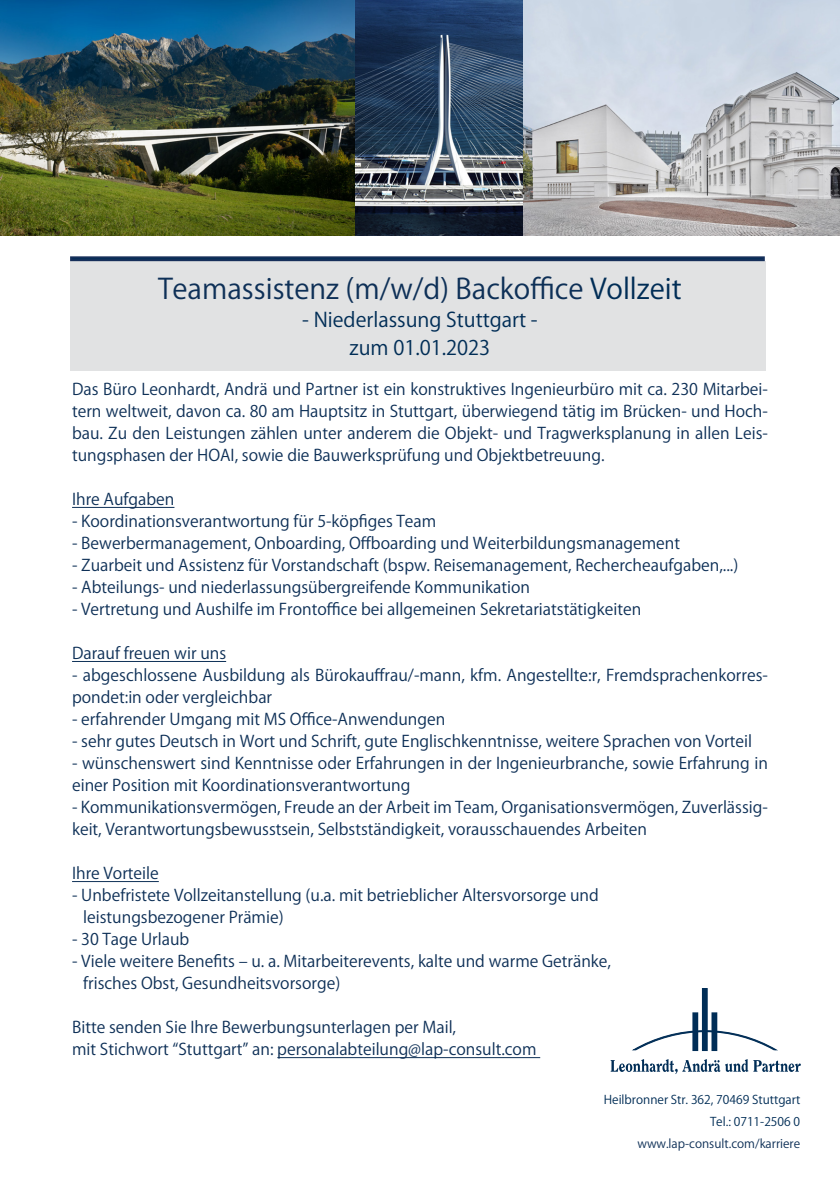
<style>
.page{position:relative;width:840px;height:1191px;background:#fff}
.page>*{position:absolute;margin:0;border:0;box-sizing:border-box;transform-origin:0 0}
.t1{font:28px "Koz Go Pr 6 N";color:#0e3057}
.t2{font:20px "Koz Go Pr 6 N";color:#002d56}
.t3{font:16px/22px "Koz Go Pr 6 N";color:#0e3057}
.t4{font:12px "Koz Go Pr 6 N";color:#002d56}
.t5{font:12px "Koz Go Pr 6 N";color:#0e3057}
.s1{color:#002d56}
</style>
<div class="page">
<div style="left:692px;top:1012px;width:5px;height:38px;background:#002d56"></div>
<div style="left:692px;top:1012px;width:5px;height:39px;border:1px solid #002d56"></div>
<div style="left:711px;top:1012px;width:5px;height:38px;background:#002d56"></div>
<div style="left:711px;top:1012px;width:5px;height:39px;border:1px solid #002d56"></div>
<hr style="left:702px;top:988px;width:4px;height:62px;background:#002d56">
<div style="left:701px;top:988px;width:6px;height:63px;border:1px solid #002d56"></div>
<svg style="left:610px;top:1059px;width:137px;height:15px"></svg>
<svg style="left:753px;top:1060px;width:47px;height:12px"></svg>
<svg style="left:632px;top:1029px;width:146px;height:21px"></svg>
<div style="left:70px;top:261px;width:695px;height:110px;background:#dcdddf"></div>
<svg style="left:70px;top:256px;width:694px;height:5px;background:#223c64"></svg>
<hr style="left:72px;top:507px;width:102px;height:1px;background:#0e3057">
<hr style="left:72px;top:661px;width:154px;height:1px;background:#0e3057">
<hr style="left:72px;top:881px;width:87px;height:1px;background:#0e3057">
<hr style="left:277px;top:1057px;width:263px;height:1px;background:#0e3057">
<img style="left:0;top:0;width:839px;height:236px">
<p class="t1" style="left:158px;top:273px;width:524px">Teamassistenz (m/w/d) Backoffice <span class="s1">Vollzeit</span></p>
<p class="t2" style="left:302px;top:309px;width:237px">- Niederlassung Stuttgart -</p>
<p class="t2" style="left:349px;top:337px;width:142px">zum 01.01.2023</p>
<p class="t3" style="left:72px;top:378px;width:697px;text-align:justify">Das Büro Leonhardt, Andrä und Partner ist ein konstruktives Ingenieurbüro mit ca. 230 Mitarbei&shy;tern weltweit, davon ca. 80 am Hauptsitz in Stuttgart, überwiegend tätig im Brücken- und Hoch&shy;bau. Zu den Leistungen zählen unter anderem die Objekt- und Tragwerksplanung in allen Leis&shy;tungsphasen der HOAI, sowie die Bauwerksprüfung und Objektbetreuung.</p>
<p class="t3" style="left:72px;top:488px;width:104px">Ihre Aufgaben</p>
<p class="t3" style="left:72px;top:510px;width:365px">- Koordinationsverantwortung für 5-köpfiges Team</p>
<p class="t3" style="left:72px;top:532px;width:609px">- Bewerbermanagement, Onboarding, Offboarding und Weiterbildungsmanagement</p>
<p class="t3" style="left:72px;top:554px;width:667px">- Zuarbeit und Assistenz für Vorstandschaft (bspw. Reisemanagement, Rechercheaufgaben,...)</p>
<p class="t3" style="left:72px;top:576px;width:459px">- Abteilungs- und niederlassungsübergreifende Kommunikation</p>
<p class="t3" style="left:72px;top:598px;width:570px">- Vertretung und Aushilfe im Frontoffice bei allgemeinen Sekretariatstätigkeiten</p>
<p class="t3" style="left:72px;top:642px;width:155px">Darauf freuen wir uns</p>
<p class="t3" style="left:72px;top:664px;width:697px">- abgeschlossene Ausbildung als Bürokauffrau/-mann, kfm. Angestellte:r, Fremdsprachenkorres&shy;pondet:in oder vergleichbar</p>
<p class="t3" style="left:72px;top:708px;width:374px">- erfahrender Umgang mit MS Office-Anwendungen</p>
<p class="t3" style="left:72px;top:730px;width:681px">- sehr gutes Deutsch in Wort und Schrift, gute Englischkenntnisse, weitere Sprachen von Vorteil</p>
<p class="t3" style="left:72px;top:752px;width:697px">- wünschenswert sind Kenntnisse oder Erfahrungen in der Ingenieurbranche, sowie Erfahrung in einer Position mit Koordinationsverantwortung</p>
<p class="t3" style="left:72px;top:796px;width:697px">- Kommunikationsvermögen, Freude an der Arbeit im Team, Organisationsvermögen, Zuverlässig&shy;keit, Verantwortungsbewusstsein, Selbstständigkeit, vorausschauendes Arbeiten</p>
<p class="t3" style="left:72px;top:862px;width:88px">Ihre Vorteile</p>
<p class="t3" style="left:72px;top:884px;width:528px">- Unbefristete Vollzeitanstellung (u.a. mit betrieblicher Altersvorsorge und</p>
<p class="t3" style="left:83px;top:906px;width:202px">leistungsbezogener Prämie)</p>
<p class="t3" style="left:72px;top:928px;width:119px">- 30 Tage Urlaub</p>
<p class="t3" style="left:72px;top:950px;width:540px">- Viele weitere Benefits – u. a. Mitarbeiterevents, kalte und warme Getränke,</p>
<p class="t3" style="left:83px;top:972px;width:258px">frisches Obst, Gesundheitsvorsorge)</p>
<p class="t3" style="left:72px;top:1016px;width:385px">Bitte senden Sie Ihre Bewerbungsunterlagen per Mail,</p>
<p class="t3" style="left:72px;top:1038px;width:465px">mit Stichwort “Stuttgart” an: personalabteilung@lap-consult.com</p>
<p class="t4" style="left:603px;top:1092px;width:198px">Heilbronner Str. 362, 70469 Stuttgart</p>
<p class="t4" style="left:709px;top:1114px;width:91px">Tel.: 0711-2506 0</p>
<p class="t5" style="left:637px;top:1136px;width:164px">www.lap-consult.com/karriere</p>
</div>
